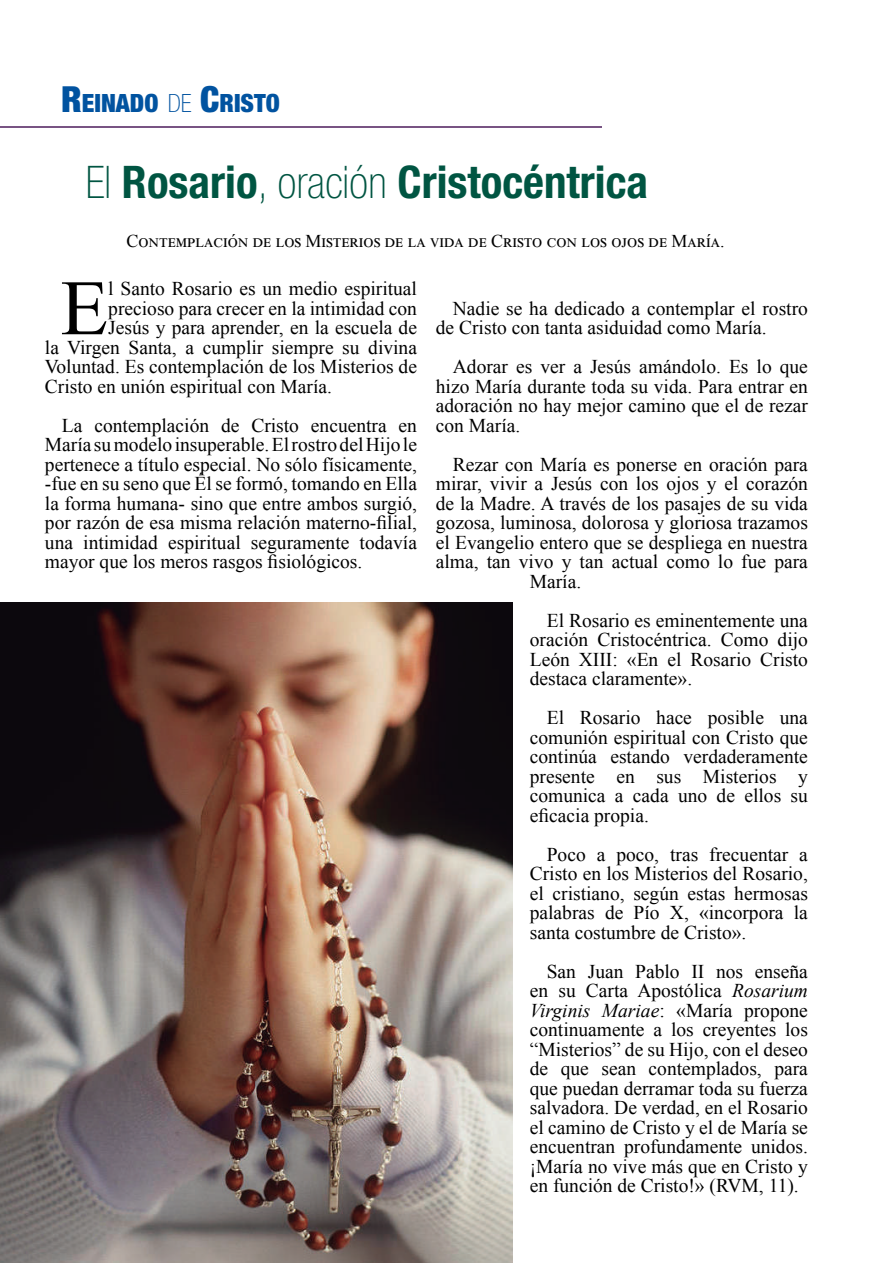
<style>
.page{position:relative;width:893px;height:1263px;background:#fff}
.page>*{position:absolute;margin:0;border:0;box-sizing:border-box;transform-origin:0 0}
.t1{font:78.45px "Times New Roman";color:#000}
.t2{font:700 condensed 45px "Helvetica Neue LT Std";color:#005542}
.t3{font:900 condensed 25.2px "Helvetica Neue LT Std";color:#0153a0}
.t4{font:19.5px/19.5px "Times New Roman";color:#000;text-align:justify}
.t5{font:18px "Times New Roman";letter-spacing:.005em;color:#000}
.s1{font-size:36px}
.s2{font-weight:100}
.s3{font-style:italic}
</style>
<div class="page">
<img style="left:0;top:602px;width:513px;height:661px">
<hr style="left:0;top:126px;width:602px;height:2px;background:#694175">
<p class="t3" style="left:61px;top:88px;width:220px"><span class="s1">R</span>EINADO <span class="s2">de</span> <span class="s1">C</span>RISTO</p>
<h2 class="t2" style="left:85px;top:155px;width:564px"><span class="s2">El</span> Rosario<span class="s2">, oración</span> Cristocéntrica</h2>
<p class="t5" style="left:127px;top:229px;width:600px">Contemplación de los Misterios de la vida de Cristo con los ojos de María.</p>
<h1 class="t1" style="left:60px;top:253px;width:49px">E</h1>
<p class="t4" style="left:108px;top:278px;width:310px">l Santo Rosario es un medio espiritual</p>
<p class="t4" style="left:108px;top:298px;width:310px">precioso para crecer en la intimidad con</p>
<p class="t4" style="left:108px;top:317px;width:310px">Jesús y para aprender, en la escuela de</p>
<p class="t4" style="left:45px;top:337px;width:374px">la Virgen Santa, a cumplir siempre su divina</p>
<p class="t4" style="left:45px;top:356px;width:374px">Voluntad. Es contemplación de los Misterios de</p>
<p class="t4" style="left:45px;top:376px;width:289px">Cristo en unión espiritual con María.</p>
<p class="t4" style="left:45px;top:415px;width:374px;text-indent:17px">La contemplación de Cristo encuentra en María su modelo insuperable. El rostro del Hijo le pertenece a título especial. No sólo físicamente, -fue en su seno que Él se formó, tomando en Ella la forma humana- sino que entre ambos surgió, por razón de esa misma relación materno-filial, una intimidad espiritual seguramente todavía mayor que los meros rasgos fisiológicos.</p>
<p class="t4" style="left:436px;top:298px;width:374px;text-indent:17px">Nadie se ha dedicado a contemplar el rostro de Cristo con tanta asiduidad como María.</p>
<p class="t4" style="left:436px;top:356px;width:374px;text-indent:17px">Adorar es ver a Jesús amándolo. Es lo que hizo María durante toda su vida. Para entrar en adoración no hay mejor camino que el de rezar con María.</p>
<p class="t4" style="left:453px;top:454px;width:357px">Rezar con María es ponerse en oración para</p>
<p class="t4" style="left:436px;top:473px;width:374px">mirar, vivir a Jesús con los ojos y el corazón</p>
<p class="t4" style="left:436px;top:493px;width:374px">de la Madre. A través de los pasajes de su vida</p>
<p class="t4" style="left:436px;top:512px;width:374px">gozosa, luminosa, dolorosa y gloriosa trazamos</p>
<p class="t4" style="left:436px;top:532px;width:374px">el Evangelio entero que se despliega en nuestra</p>
<p class="t4" style="left:436px;top:551px;width:374px">alma, tan vivo y tan actual como lo fue para</p>
<p class="t4" style="left:530px;top:571px;width:53px">María.</p>
<p class="t4" style="left:530px;top:610px;width:280px;text-indent:17px">El Rosario es eminentemente una oración Cristocéntrica. Como dijo León XIII: «En el Rosario Cristo destaca claramente».</p>
<p class="t4" style="left:530px;top:707px;width:280px;text-indent:17px">El Rosario hace posible una comunión espiritual con Cristo que continúa estando verdaderamente presente en sus Misterios y comunica a cada uno de ellos su eficacia propia.</p>
<p class="t4" style="left:530px;top:844px;width:280px;text-indent:17px">Poco a poco, tras frecuentar a Cristo en los Misterios del Rosario, el cristiano, según estas hermosas palabras de Pío X, «incorpora la santa costumbre de Cristo».</p>
<p class="t4" style="left:530px;top:961px;width:280px;text-indent:17px">San Juan Pablo II nos enseña en su Carta Apostólica <span class="s3">Rosarium Virginis Mariae</span>: «María propone continuamente a los creyentes los “Misterios” de su Hijo, con el deseo de que sean contemplados, para que puedan derramar toda su fuerza salvadora. De verdad, en el Rosario el camino de Cristo y el de María se encuentran profundamente unidos. ¡María no vive más que en Cristo y en función de Cristo!» (RVM, 11).</p>
</div>
